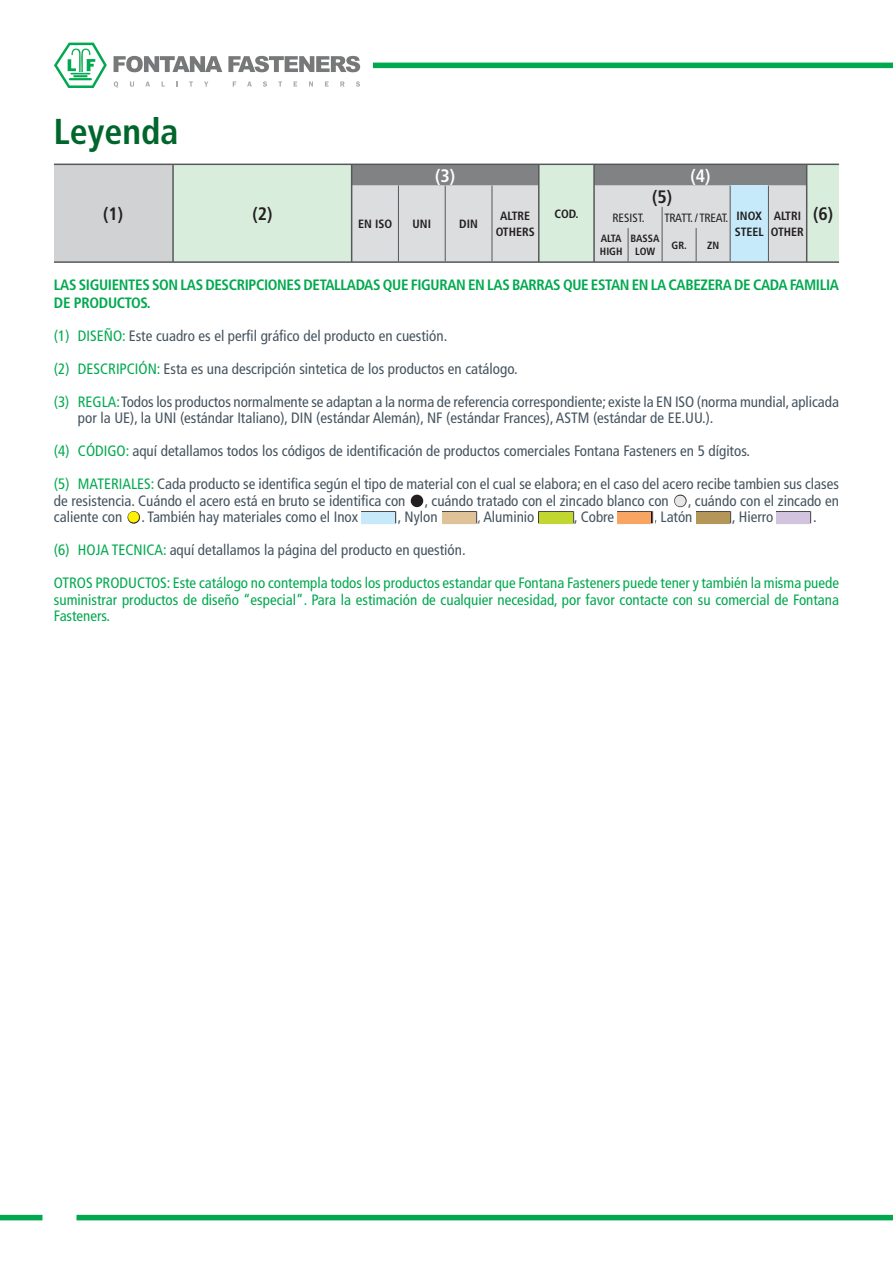
<style>
.page{position:relative;width:893px;height:1263px;background:#fff}
.page>*{position:absolute;margin:0;border:0;box-sizing:border-box;transform-origin:0 0}
.t1{font:700 condensed 36px "Frutiger";color:#00662c}
.t2{font:700 condensed 18px "Frutiger";color:#231f20}
.t3{font:700 condensed 18px "Frutiger";color:#fff}
.t4{font:condensed 15px/16.5px "Frutiger";color:#45545f}
.t5{font:condensed 15px/16.5px "Frutiger";color:#00a94f;text-align:justify}
.t6{font:700 condensed 15px/18px "Frutiger";letter-spacing:-.025em;color:#00a94f}
.t7{font:700 condensed 12px/16.5px "Frutiger";color:#231f20}
.t8{font:condensed 12px "Frutiger";letter-spacing:-.025em;color:#231f20}
.t9{font:700 condensed 10.5px/13.5px "Frutiger";color:#231f20}
.s1{color:#00a94f}
.s2{font-weight:700;font-stretch:normal;font-size:31.5px;color:#231f20}
</style>
<div class="page">
<div style="left:76px;top:1215px;width:817px;height:5px;border:2px solid #00a94f"></div>
<svg style="left:0;top:1215px;width:42px;height:5px"></svg>
<div style="left:373px;top:63px;width:520px;height:5px;border:2px solid #00a94f"></div>
<svg style="left:114px;top:56px;width:108px;height:16px"></svg>
<svg style="left:228px;top:56px;width:132px;height:16px"></svg>
<svg style="left:114px;top:81px;width:4px;height:7px"></svg>
<svg style="left:130px;top:81px;width:4px;height:6px"></svg>
<svg style="left:145px;top:81px;width:5px;height:6px"></svg>
<svg style="left:176px;top:81px;width:2px;height:6px"></svg>
<svg style="left:189px;top:81px;width:4px;height:6px"></svg>
<svg style="left:204px;top:81px;width:4px;height:6px"></svg>
<svg style="left:233px;top:81px;width:3px;height:6px"></svg>
<svg style="left:247px;top:81px;width:5px;height:6px"></svg>
<svg style="left:263px;top:81px;width:4px;height:6px"></svg>
<svg style="left:278px;top:81px;width:4px;height:6px"></svg>
<svg style="left:294px;top:81px;width:3px;height:6px"></svg>
<svg style="left:309px;top:81px;width:4px;height:6px"></svg>
<svg style="left:325px;top:81px;width:4px;height:6px"></svg>
<svg style="left:340px;top:81px;width:4px;height:6px"></svg>
<svg style="left:356px;top:81px;width:4px;height:6px"></svg>
<svg style="left:54px;top:43px;width:53px;height:45px"></svg>
<div style="left:54px;top:164px;width:119px;height:98px;background:#d1d2d3"></div>
<div style="left:174px;top:165px;width:665px;height:96px;background:#d9eddd"></div>
<svg style="left:351px;top:165px;width:456px;height:96px;background:#c6cccc"></svg>
<hr style="left:806px;top:228px;width:1px;height:33px;background:#57585b">
<hr style="left:593px;top:207px;width:2px;height:21px;background:#57585b">
<hr style="left:593px;top:228px;width:2px;height:33px;background:#57585b">
<hr style="left:696px;top:261px;width:34px;height:2px;background:#57585b">
<hr style="left:54px;top:164px;width:785px;height:1px;background:#57585b">
<hr style="left:54px;top:261px;width:608px;height:2px;background:#57585b">
<hr style="left:730px;top:261px;width:109px;height:2px;background:#57585b">
<hr style="left:172px;top:165px;width:2px;height:21px;background:#57585b">
<hr style="left:172px;top:186px;width:2px;height:21px;background:#57585b">
<hr style="left:172px;top:207px;width:2px;height:21px;background:#57585b">
<hr style="left:172px;top:228px;width:2px;height:33px;background:#57585b">
<hr style="left:662px;top:261px;width:34px;height:2px;background:#57585b">
<img style="left:361px;top:512px;width:36px;height:12px">
<div style="left:361px;top:512px;width:34px;height:11px;background:#c6eafa"></div>
<img style="left:442px;top:512px;width:36px;height:12px">
<div style="left:442px;top:512px;width:34px;height:11px;background:#dfc297"></div>
<img style="left:539px;top:512px;width:36px;height:12px">
<div style="left:539px;top:512px;width:33px;height:11px;background:#c1d62e"></div>
<img style="left:618px;top:512px;width:36px;height:12px">
<div style="left:618px;top:512px;width:33px;height:11px;background:#f8a463"></div>
<img style="left:696px;top:512px;width:36px;height:12px">
<div style="left:696px;top:512px;width:34px;height:11px;background:#b49658"></div>
<img style="left:776px;top:512px;width:36px;height:12px">
<div style="left:776px;top:512px;width:34px;height:11px;background:#d2c3df"></div>
<h1 class="t1" style="left:54px;top:117px;width:126px">Leyenda</h1>
<p class="t2" style="left:103px;top:206px;width:22px">(1)</p>
<p class="t2" style="left:252px;top:206px;width:22px">(2)</p>
<p class="t3" style="left:435px;top:169px;width:22px">(3)</p>
<p class="t7" style="left:358px;top:217px;width:36px">EN ISO</p>
<p class="t7" style="left:413px;top:217px;width:20px">UNI</p>
<p class="t7" style="left:459px;top:217px;width:20px">DIN</p>
<p class="t7" style="left:496px;top:208px;width:41px;text-align:center">ALTRE<br>OTHERS</p>
<p class="t7" style="left:554px;top:206px;width:26px">COD.</p>
<p class="t2" style="left:652px;top:189px;width:22px">(5)</p>
<p class="t3" style="left:690px;top:169px;width:22px">(4)</p>
<p class="t7" style="left:735px;top:208px;width:31px">INOX<br>STEEL</p>
<p class="t7" style="left:771px;top:208px;width:35px">ALTRI<br>OTHER</p>
<p class="t8" style="left:612px;top:213px;width:34px">RESIST.</p>
<p class="t8" style="left:664px;top:213px;width:66px">TRATT. / TREAT.</p>
<p class="t9" style="left:600px;top:232px;width:24px">ALTA<br>HIGH</p>
<p class="t9" style="left:631px;top:232px;width:30px;text-align:center">BASSA<br>LOW</p>
<p class="t9" style="left:672px;top:239px;width:49px">GR. ZN</p>
<p class="t2" style="left:813px;top:206px;width:22px">(6)</p>
<p class="t6" style="left:54px;top:277px;width:786px">LAS SIGUIENTES SON LAS DESCRIPCIONES DETALLADAS QUE FIGURAN EN LAS BARRAS QUE ESTAN EN LA CABEZERA DE CADA FAMILIA<br>DE PRODUCTOS.</p>
<p class="t4" style="left:54px;top:329px;width:395px"><span class="s1">(1) DISEÑO:</span> Este cuadro es el perfil gráfico del producto en cuestión.</p>
<p class="t4" style="left:54px;top:362px;width:465px"><span class="s1">(2) DESCRIPCIÓN:</span> Esta es una descripción sintetica de los productos en catálogo.</p>
<p class="t4" style="left:78px;top:395px;width:762px;text-indent:-24px"><span class="s1">(3) REGLA:</span> Todos los productos normalmente se adaptan a la norma de referencia correspondiente; existe la EN ISO (norma mundial, aplicada por la UE), la UNI (estándar Italiano), DIN (estándar Alemán), NF (estándar Frances), ASTM (estándar de EE.UU.).</p>
<p class="t4" style="left:54px;top:444px;width:697px"><span class="s1">(4) CÓDIGO:</span> aquí detallamos todos los códigos de identificación de productos comerciales Fontana Fasteners en 5 dígitos.</p>
<p class="t4" style="left:54px;top:477px;width:786px;text-align:justify"><span class="s1">(5) MATERIALES:</span> Cada producto se identifica según el tipo de material con el cual se elabora; en el caso del acero recibe tambien sus clases de resistencia. Cuándo el acero está en bruto se identifica con <span class="s2">•</span>, cuándo tratado con el zincado blanco con <span class="s2">•</span>, cuándo con el zincado en caliente con <span class="s2">•</span>. También hay materiales como el Inox</p>
<p class="t4" style="left:398px;top:510px;width:41px">, Nylon</p>
<p class="t4" style="left:477px;top:510px;width:58px">,Aluminio</p>
<p class="t4" style="left:574px;top:510px;width:42px">, Cobre</p>
<p class="t4" style="left:654px;top:510px;width:40px">, Latón</p>
<p class="t4" style="left:732px;top:510px;width:43px">, Hierro</p>
<p class="t4" style="left:813px;top:510px;width:5px">.</p>
<p class="t4" style="left:54px;top:543px;width:413px"><span class="s1">(6) HOJA TECNICA:</span> aquí detallamos la página del producto en questión.</p>
<p class="t5" style="left:54px;top:576px;width:786px">OTROS PRODUCTOS: Este catálogo no contempla todos los productos estandar que Fontana Fasteners puede tener y también la misma puede suministrar productos de diseño “especial”. Para la estimación de cualquier necesidad, por favor contacte con su comercial de Fontana Fasteners.</p>
</div>
